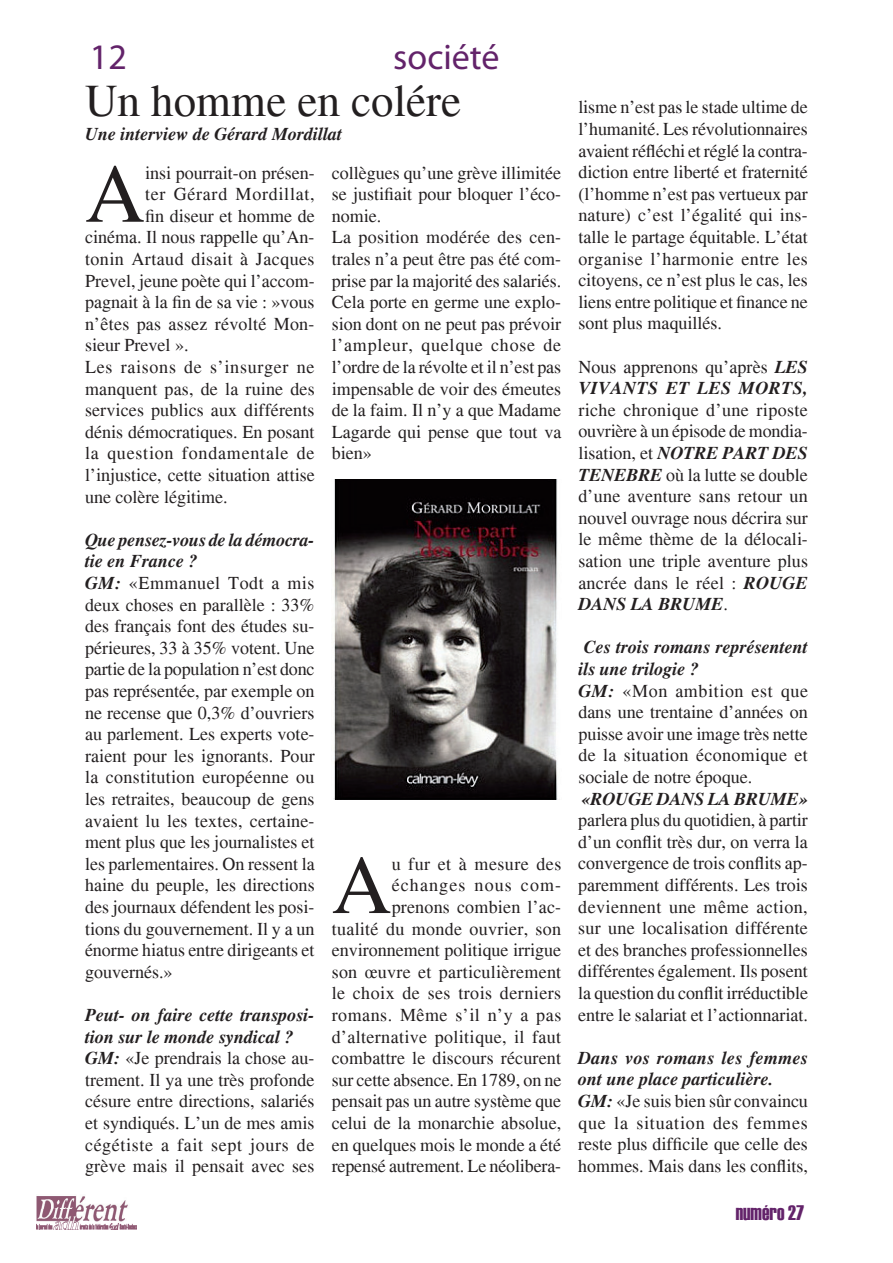
<style>
.page{position:relative;width:893px;height:1263px;background:#fff}
.page>*{position:absolute;margin:0;border:0;box-sizing:border-box;transform-origin:0 0}
.t1{font:83.1px "Times";color:#231f20}
.t2{font:45px "Times";color:#231f20}
.t3{font:36px "Myriad Pro";color:#63236a}
.t4{font:21px "Haettenschweiler";color:#63236a}
.t5{font:18px/21.6px "Times";color:#231f20}
.t6{font:italic 700 18px "Times";color:#231f20}
.t7{font:18px "Times";letter-spacing:.04em;color:#231f20}
.t8{font:18px "Times";letter-spacing:.025em;color:#231f20}
.t9{font:18px "Times";letter-spacing:.045em;color:#231f20}
.s1{font-weight:700;font-style:italic}
</style>
<div class="page">
<img style="left:37px;top:1196px;width:99px;height:33px">
<img style="left:333px;top:479px;width:225px;height:320px">
<h3 class="t3" style="left:90px;top:35px;width:38px">12</h3>
<h3 class="t3" style="left:393px;top:35px;width:108px">société</h3>
<h2 class="t2" style="left:85px;top:74px;width:378px">Un homme en colére</h2>
<p class="t6" style="left:85px;top:123px;width:259px">Une interview de Gérard Mordillat</p>
<h1 class="t1" style="left:85px;top:144px;width:61px">A</h1>
<p class="t5" style="left:145px;top:162px;width:171px">insi pourrait-on présen-</p>
<p class="t7" style="left:145px;top:183px;width:171px">ter Gérard Mordillat,</p>
<p class="t5" style="left:145px;top:205px;width:171px">fin diseur et homme de</p>
<p class="t5" style="left:85px;top:226px;width:231px">cinéma. Il nous rappelle qu’An-</p>
<p class="t8" style="left:85px;top:248px;width:231px">tonin Artaud disait à Jacques</p>
<p class="t5" style="left:85px;top:270px;width:231px">Prevel, jeune poète qui l’accom-</p>
<p class="t5" style="left:85px;top:291px;width:231px">pagnait à la fin de sa vie : »vous</p>
<p class="t5" style="left:85px;top:313px;width:231px">n’êtes pas assez révolté Mon-</p>
<p class="t5" style="left:85px;top:334px;width:105px">sieur Prevel ».</p>
<p class="t7" style="left:85px;top:356px;width:231px">Les raisons de s’insurger ne</p>
<p class="t5" style="left:85px;top:378px;width:231px">manquent pas, de la ruine des</p>
<p class="t5" style="left:85px;top:399px;width:231px">services publics aux différents</p>
<p class="t5" style="left:85px;top:421px;width:231px">dénis démocratiques. En posant</p>
<p class="t9" style="left:85px;top:443px;width:231px">la question fondamentale de</p>
<p class="t5" style="left:85px;top:464px;width:231px">l’injustice, cette situation attise</p>
<p class="t5" style="left:85px;top:486px;width:144px">une colère légitime.</p>
<p class="t5" style="left:85px;top:529px;width:231px"><span class="s1">Que pensez-vous de la démocra&shy;tie en France ?<br>GM:</span> «Emmanuel Todt a mis deux choses en parallèle : 33% des français font des études su&shy;périeures, 33 à 35% votent. Une partie de la population n’est donc pas représentée, par exemple on ne recense que 0,3% d’ouvriers au parlement. Les experts vote&shy;raient pour les ignorants. Pour la constitution européenne ou les retraites, beaucoup de gens avaient lu les textes, certaine&shy;ment plus que les journalistes et les parlementaires. On ressent la haine du peuple, les directions des journaux défendent les posi&shy;tions du gouvernement. Il y a un énorme hiatus entre dirigeants et gouvernés.»</p>
<p class="t5" style="left:85px;top:1004px;width:231px"><span class="s1">Peut- on faire cette transposi&shy;tion sur le monde syndical ?<br>GM:</span> «Je prendrais la chose au&shy;trement. Il ya une très profonde césure entre directions, salariés et syndiqués. L’un de mes amis cégétiste a fait sept jours de grève mais il pensait avec ses</p>
<p class="t5" style="left:332px;top:162px;width:231px">collègues qu’une grève illimitée se justifiait pour bloquer l’éco&shy;nomie.<br>La position modérée des cen&shy;trales n’a peut être pas été com&shy;prise par la majorité des salariés.<br>Cela porte en germe une explo&shy;sion dont on ne peut pas prévoir l’ampleur, quelque chose de l’ordre de la révolte et il n’est pas impensable de voir des émeutes de la faim. Il n’y a que Madame<br>Lagarde qui pense que tout va bien»</p>
<h1 class="t1" style="left:332px;top:836px;width:61px">A</h1>
<p class="t5" style="left:332px;top:853px;width:231px;text-align:right">u fur et à mesure des échanges nous com&shy;prenons combien l’ac-<br>tualité du monde ouvrier, son environnement politique irrigue son œuvre et particulièrement le choix de ses trois derniers romans. Même s’il n’y a pas d’alternative politique, il faut combattre le discours récurent sur cette absence. En 1789, on ne pensait pas un autre système que celui de la monarchie absolue, en quelques mois le monde a été repensé autrement. Le néolibera-</p>
<p class="t5" style="left:578px;top:96px;width:231px;text-align:justify">lisme n’est pas le stade ultime de l’humanité. Les révolutionnaires avaient réfléchi et réglé la contra&shy;diction entre liberté et fraternité (l’homme n’est pas vertueux par nature) c’est l’égalité qui ins&shy;talle le partage équitable. L’état organise l’harmonie entre les citoyens, ce n’est plus le cas, les liens entre politique et finance ne sont plus maquillés.</p>
<p class="t5" style="left:578px;top:355px;width:231px">Nous apprenons qu’après <span class="s1">LES<br>VIVANTS ET LES MORTS,</span></p>
<p class="t5" style="left:578px;top:399px;width:231px;text-align:justify">riche chronique d’une riposte ouvrière à un épisode de mondia&shy;lisation, et <span class="s1">NOTRE PART DES TENEBRE</span> où la lutte se double d’une aventure sans retour un nouvel ouvrage nous décrira sur le même thème de la délocali&shy;sation une triple aventure plus ancrée dans le réel : <span class="s1">ROUGE DANS LA BRUME</span>.</p>
<p class="t5" style="left:578px;top:636px;width:231px"><span class="s1">Ces trois romans représentent ils une trilogie ?<br>GM:</span> «Mon ambition est que dans une trentaine d’années on puisse avoir une image très nette de la situation économique et sociale de notre époque.</p>
<p class="t6" style="left:582px;top:788px;width:35px">«Rouge</p>
<p class="t6" style="left:657px;top:788px;width:14px">dans</p>
<p class="t6" style="left:708px;top:788px;width:41px">la brume</p>
<p class="t6" style="left:799px;top:788px;width:10px">»</p>
<p class="t5" style="left:578px;top:809px;width:231px;text-align:justify">parlera plus du quotidien, à partir d’un conflit très dur, on verra la convergence de trois conflits ap&shy;paremment différents. Les trois deviennent une même action, sur une localisation différente et des branches professionnelles différentes également. Ils posent la question du conflit irréductible entre le salariat et l’actionnariat.</p>
<p class="t5" style="left:578px;top:1047px;width:231px"><span class="s1">Dans vos romans les femmes ont une place particulière.<br>GM:</span> «Je suis bien sûr convaincu que la situation des femmes reste plus difficile que celle des hommes. Mais dans les conflits,</p>
<p class="t4" style="left:736px;top:1198px;width:70px">numéro 27</p>
</div>
